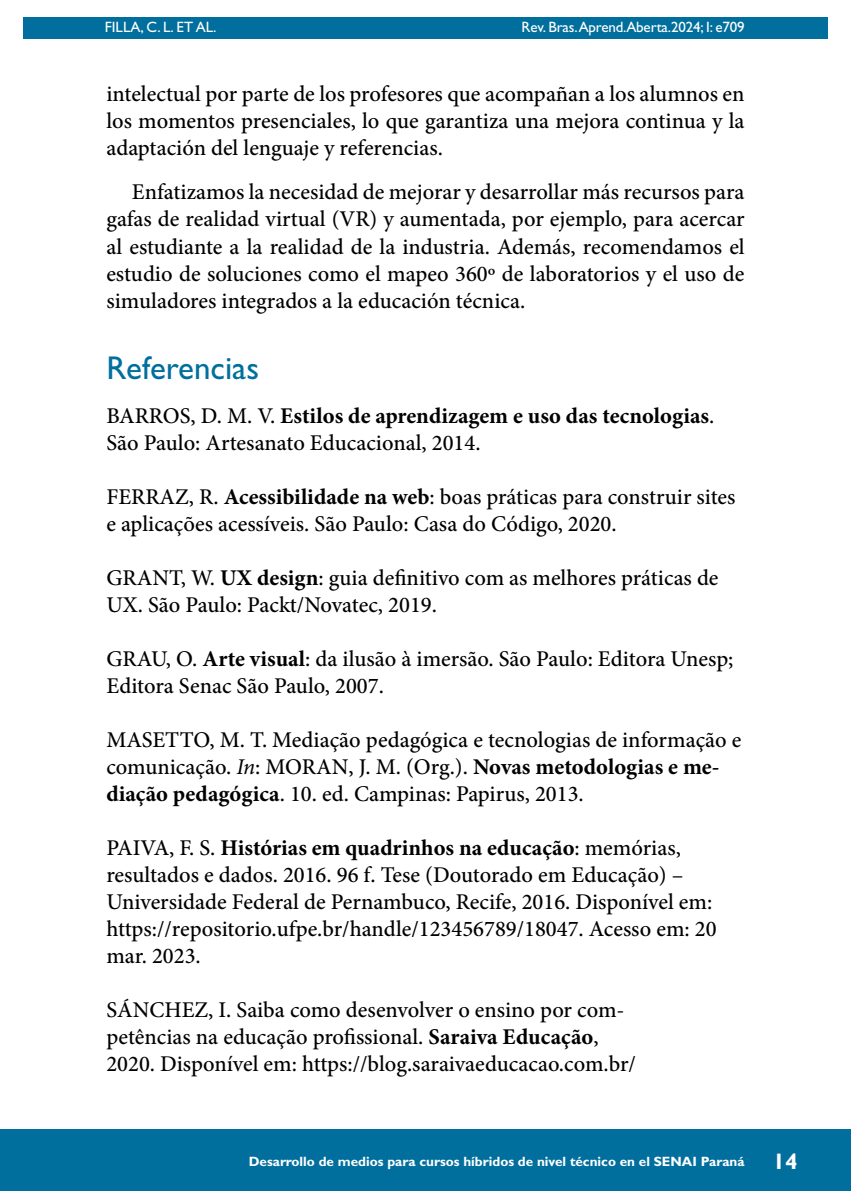
<style>
.page{position:relative;width:851px;height:1191px;background:#fff}
.page>*{position:absolute;margin:0;border:0;box-sizing:border-box;transform-origin:0 0}
.t1{font:33px "Gill Sans Std";color:#006f9e}
.t2{font:500 22.5px/27px "Minion Pro";color:#000}
.t3{font:15px "Gill Sans Std";letter-spacing:-.01em;color:#fff}
.t4{font:700 13.5px "Gill Sans Std";color:#fff}
.s1{font-weight:700}
.s2{font-weight:400;font-style:italic}
.s3{font-size:22.5px}
</style>
<div class="page">
<hr style="left:104px;top:0;width:1px;height:467px;background:#006f9e">
<div style="left:23px;top:17px;width:804px;height:21px;background:#006f9e"></div>
<div style="left:0;top:1129px;width:850px;height:62px;background:#006f9e"></div>
<p class="t3" style="left:105px;top:18px;width:113px">FILLA, C. L. ET AL.</p>
<p class="t3" style="left:521px;top:18px;width:224px">Rev. Bras.Aprend.Aberta.2024; I: e709</p>
<p class="t2" style="left:106px;top:81px;width:639px;text-align:justify">intelectual por parte de los profesores que acompañan a los alumnos en los momentos presenciales, lo que garantiza una mejora continua y la adaptación del lenguaje y referencias.</p>
<p class="t2" style="left:106px;top:179px;width:639px;text-align:justify;text-indent:26px">Enfatizamos la necesidad de mejorar y desarrollar más recursos para gafas de realidad virtual (VR) y aumentada, por ejemplo, para acercar al estudiante a la realidad de la industria. Además, recomendamos el estudio de soluciones como el mapeo 360º de laboratorios y el uso de simuladores integrados a la educación técnica.</p>
<h1 class="t1" style="left:106px;top:349px;width:154px">Referencias</h1>
<p class="t2" style="left:106px;top:402px;width:609px">BARROS, D. M. V. <span class="s1">Estilos de aprendizagem e uso das tecnologias</span>.<br>São Paulo: Artesanato Educacional, 2014.</p>
<p class="t2" style="left:106px;top:483px;width:630px">FERRAZ, R. <span class="s1">Acessibilidade na web</span>: boas práticas para construir sites e aplicações acessíveis. São Paulo: Casa do Código, 2020.</p>
<p class="t2" style="left:106px;top:564px;width:613px">GRANT, W. <span class="s1">UX design</span>: guia definitivo com as melhores práticas de<br>UX. São Paulo: Packt/Novatec, 2019.</p>
<p class="t2" style="left:106px;top:645px;width:628px">GRAU, O. <span class="s1">Arte visual</span>: da ilusão à imersão. São Paulo: Editora Unesp;<br>Editora Senac São Paulo, 2007.</p>
<p class="t2" style="left:106px;top:726px;width:636px">MASETTO, M. T. Mediação pedagógica e tecnologias de informação e comunicação. <span class="s2">In</span>: MORAN, J. M. (Org.). <span class="s1">Novas metodologias e me&shy;diação pedagógica</span>. 10. ed. Campinas: Papirus, 2013.</p>
<p class="t2" style="left:106px;top:834px;width:611px">PAIVA, F. S. <span class="s1">Histórias em quadrinhos na educação</span>: memórias, resultados e dados. 2016. 96 f. Tese (Doutorado em Educação) – Universidade Federal de Pernambuco, Recife, 2016. Disponível em: https://repositorio.ufpe.br/handle/123456789/18047. Acesso em: 20 mar. 2023.</p>
<p class="t2" style="left:106px;top:996px;width:531px">SÁNCHEZ, I. Saiba como desenvolver o ensino por com&shy;petências na educação profissional. <span class="s1">Saraiva Educação</span>,<br>2020. Disponível em: https://blog.saraivaeducacao.com.br/</p>
<p class="t4" style="left:249px;top:1153px;width:550px">Desarrollo de medios para cursos híbridos de nivel técnico en el SENAI Paraná <span class="s3">14</span></p>
</div>
